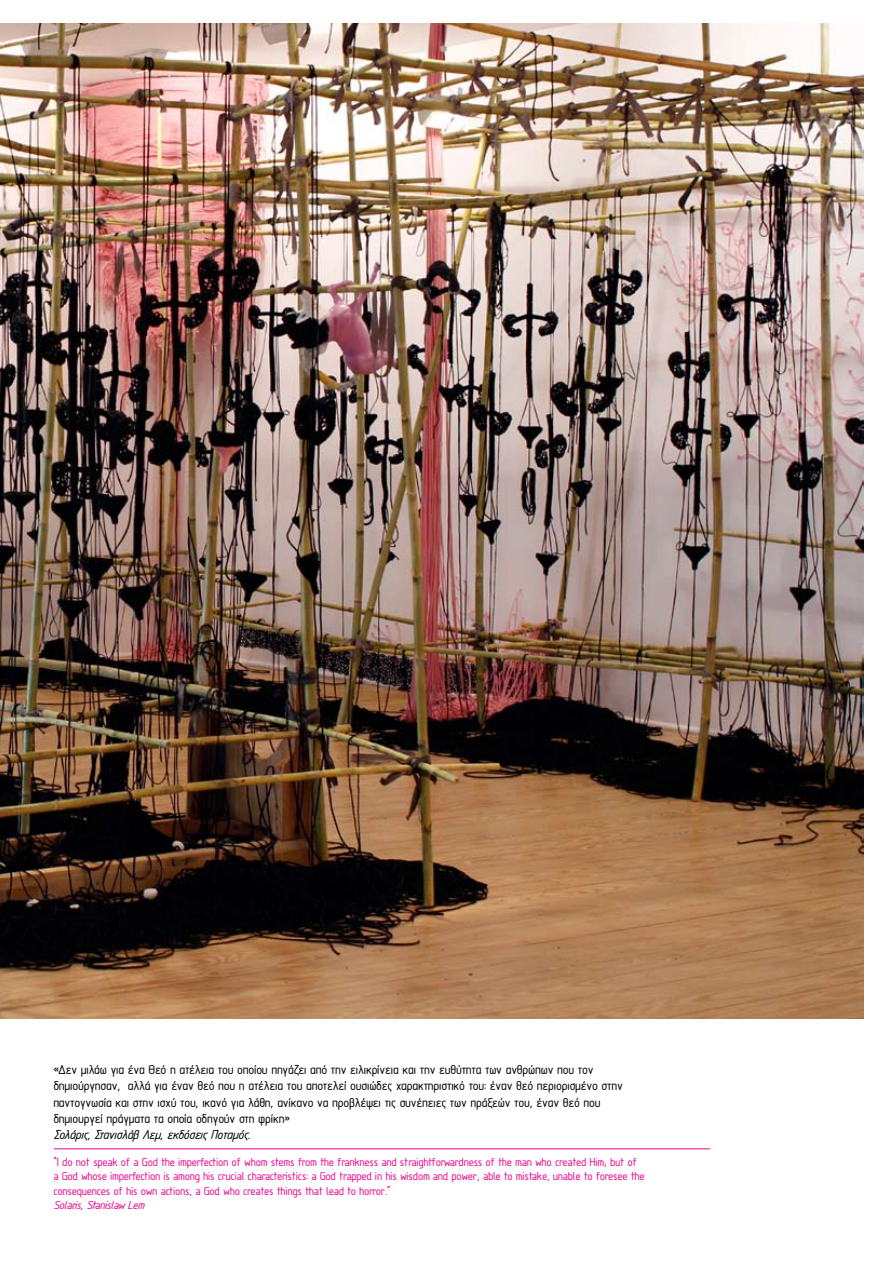
<style>
.page{position:relative;width:893px;height:1263px;background:#fff}
.page>*{position:absolute;margin:0;border:0;box-sizing:border-box;transform-origin:0 0}
.t1{font:13.5px/16.2px "Isonorm Greek";color:#000}
.t2{font:italic 13.5px "Isonorm Greek";color:#000}
.t3{font:12px/14.4px "Isonorm Greek";color:#ec008c}
.t4{font:italic 12px "Isonorm Greek";color:#ec008c}
</style>
<div class="page">
<img style="left:0;top:24px;width:864px;height:995px">
<hr style="left:54px;top:1148px;width:656px;height:1px;background:#ec008c">
<p class="t1" style="left:54px;top:1062px;width:571px">«Δεν μιλάω για ένα Θεό η ατέλεια του οποίου πηγάζει από την ειλικρίνεια και την ευθύτητα των ανθρώπων που τον δημιούργησαν, αλλά για έναν θεό που η ατέλεια του αποτελεί ουσιώδες χαρακτηριστικό του: έναν θεό περιορισμένο στην παντογνωσία και στην ισχύ του, ικανό για λάθη, ανίκανο να προβλέψει τις συνέπειες των πράξεών του, έναν θεό που δημιουργεί πράγματα τα οποία οδηγούν στη φρίκη»</p>
<p class="t2" style="left:54px;top:1128px;width:198px">Σολάρις, Στανισλάβ Λεμ, εκδόσεις Ποταμός.</p>
<p class="t3" style="left:54px;top:1155px;width:593px">“I do not speak of a God the imperfection of whom stems from the frankness and straightforwardness of the man who created Him; but of a God whose imperfection is among his crucial characteristics: a God trapped in his wisdom and power, able to mistake, unable to foresee the consequences of his own actions, a God who creates things that lead to horror.”</p>
<p class="t4" style="left:54px;top:1199px;width:92px">Solaris, Stanislaw Lem</p>
</div>
